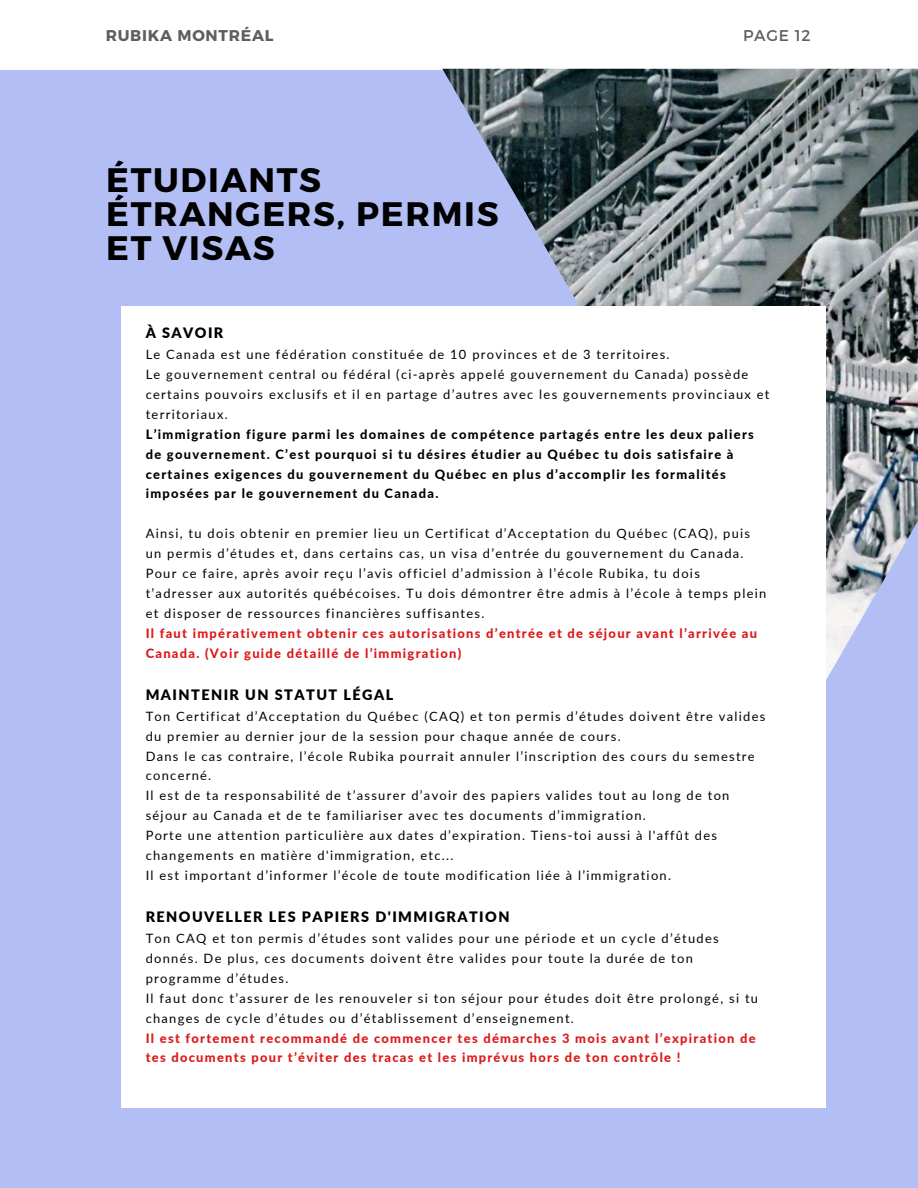
<style>
.page{position:relative;width:918px;height:1188px;background:#b3bff4}
.page>*{position:absolute;margin:0;border:0;box-sizing:border-box;transform-origin:0 0}
.t1{font:700 33.9px/33.9px "Montserrat";letter-spacing:.05em;color:#000}
.t2{font:700 15.6px "Montserrat";letter-spacing:.05em;color:#5e5e5e}
.t3{font:15.6px "Montserrat";letter-spacing:.05em;color:#5e5e5e}
.t4{font:900 14.4px "Lato";letter-spacing:.1em;color:#000}
.t5{font:12.9px/20px "Lato";letter-spacing:.1em;color:#000}
.t6{font:800 12.9px/20px "Lato";letter-spacing:.1em;color:#dd1717}
.t7{font:800 12.9px/20px "Lato";letter-spacing:.1em;color:#000}
</style>
<div class="page">
<div style="left:0;top:0;width:918px;height:70px;background:#fff"></div>
<img style="left:442px;top:69px;width:476px;height:611px">
<div style="left:122px;top:307px;width:704px;height:801px;background:#fff"></div>
<p class="t2" style="left:106px;top:25px;width:169px">RUBIKA MONTRÉAL</p>
<p class="t3" style="left:743px;top:25px;width:69px">PAGE 12</p>
<h1 class="t1" style="left:106px;top:162px;width:394px">ÉTUDIANTS<br>ÉTRANGERS, PERMIS<br>ET VISAS</h1>
<p class="t4" style="left:146px;top:324px;width:79px">À SAVOIR</p>
<p class="t5" style="left:146px;top:344px;width:625px">Le Canada est une fédération constituée de 10 provinces et de 3 territoires.<br>Le gouvernement central ou fédéral (ci-après appelé gouvernement du Canada) possède certains pouvoirs exclusifs et il en partage d’autres avec les gouvernements provinciaux et territoriaux.</p>
<p class="t7" style="left:146px;top:424px;width:610px">L’immigration figure parmi les domaines de compétence partagés entre les deux paliers de gouvernement. C’est pourquoi si tu désires étudier au Québec tu dois satisfaire à certaines exigences du gouvernement du Québec en plus d’accomplir les formalités imposées par le gouvernement du Canada.</p>
<p class="t5" style="left:146px;top:523px;width:622px">Ainsi, tu dois obtenir en premier lieu un Certificat d’Acceptation du Québec (CAQ), puis un permis d’études et, dans certains cas, un visa d’entrée du gouvernement du Canada.<br>Pour ce faire, après avoir reçu l’avis officiel d’admission à l’école Rubika, tu dois t’adresser aux autorités québécoises. Tu dois démontrer être admis à l’école à temps plein et disposer de ressources financières suffisantes.</p>
<p class="t6" style="left:146px;top:623px;width:613px">Il faut impérativement obtenir ces autorisations d’entrée et de séjour avant l’arrivée au<br>Canada. (Voir guide détaillé de l’immigration)</p>
<p class="t4" style="left:146px;top:686px;width:249px">MAINTENIR UN STATUT LÉGAL</p>
<p class="t5" style="left:146px;top:706px;width:621px">Ton Certificat d’Acceptation du Québec (CAQ) et ton permis d’études doivent être valides du premier au dernier jour de la session pour chaque année de cours.<br>Dans le cas contraire, l’école Rubika pourrait annuler l’inscription des cours du semestre concerné.<br>Il est de ta responsabilité de t’assurer d’avoir des papiers valides tout au long de ton séjour au Canada et de te familiariser avec tes documents d’immigration.<br>Porte une attention particulière aux dates d’expiration. Tiens-toi aussi à l'affût des changements en matière d'immigration, etc...<br>Il est important d’informer l’école de toute modification liée à l’immigration.</p>
<p class="t4" style="left:146px;top:908px;width:365px">RENOUVELLER LES PAPIERS D'IMMIGRATION</p>
<p class="t5" style="left:146px;top:928px;width:614px">Ton CAQ et ton permis d’études sont valides pour une période et un cycle d’études donnés. De plus, ces documents doivent être valides pour toute la durée de ton programme d’études.<br>Il faut donc t’assurer de les renouveler si ton séjour pour études doit être prolongé, si tu changes de cycle d’études ou d’établissement d’enseignement.</p>
<p class="t6" style="left:146px;top:1028px;width:611px">Il est fortement recommandé de commencer tes démarches 3 mois avant l’expiration de tes documents pour t’éviter des tracas et les imprévus hors de ton contrôle !</p>
</div>
